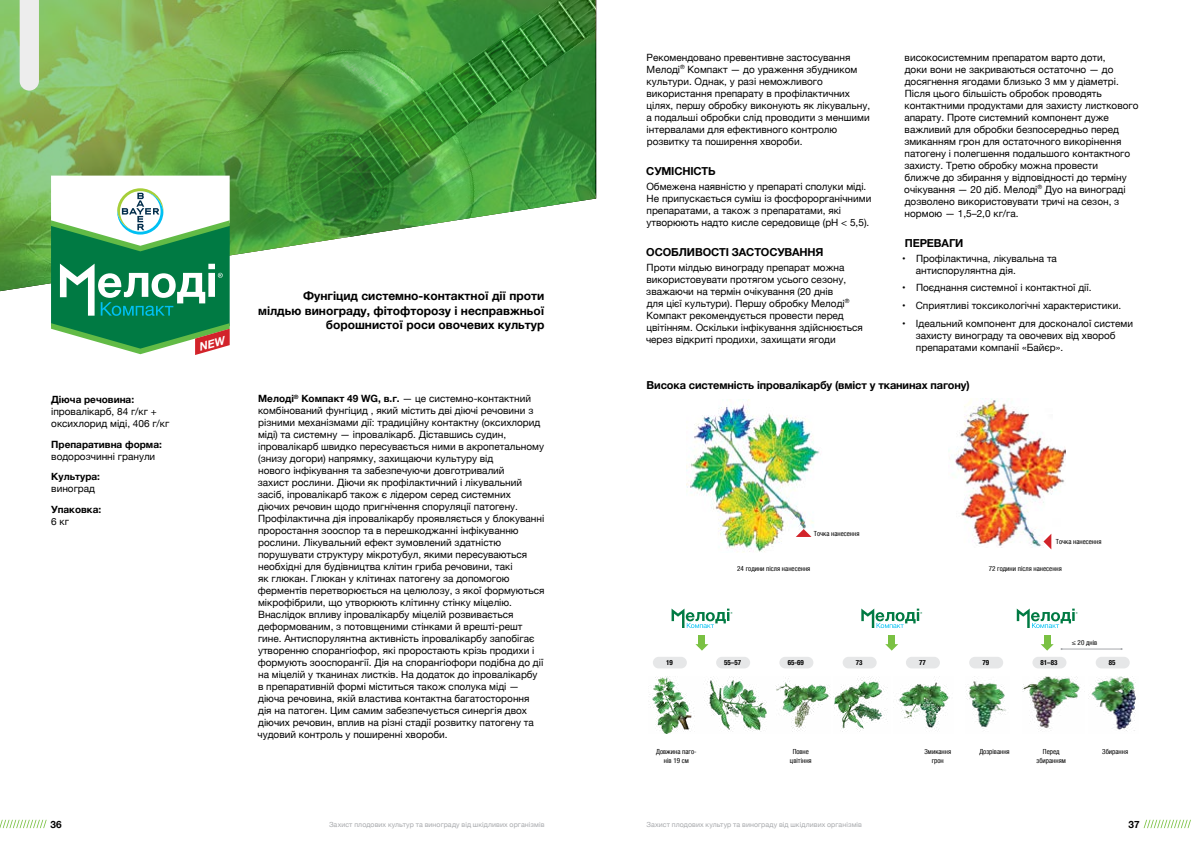
<style>
.page{position:relative;width:1191px;height:842px;background:#fff}
.page>*{position:absolute;margin:0;border:0;box-sizing:border-box;transform-origin:0 0}
.t1{font:700 12px/14.4px "Helvetica Neue";color:#000;text-align:right}
.t2{font:700 11px "Helvetica Neue";letter-spacing:-.01em;color:#000}
.t3{font:10px/12px "Helvetica Neue";color:#000}
.t4{font:700 10px "Helvetica Neue";color:#000}
.t5{font:condensed 7px/8.4px "Helvetica Neue LTCYR";color:#000;text-align:center}
.t6{font:7px "Helvetica Neue";letter-spacing:.01em;color:#a7a9ac}
.t7{font:700 condensed 7px "Helvetica Neue LTCYR";color:#000}
.s1{font-weight:700}
</style>
<div class="page">
<svg style="left:0;top:820px;width:47px;height:8px"></svg>
<svg style="left:1143px;top:820px;width:48px;height:8px"></svg>
<img style="left:0;top:0;width:596px;height:288px">
<img style="left:686px;top:400px;width:134px;height:152px">
<img style="left:948px;top:398px;width:117px;height:149px">
<svg style="left:795px;top:529px;width:16px;height:8px"></svg>
<svg style="left:1043px;top:534px;width:8px;height:15px"></svg>
<img style="left:649px;top:676px;width:182px;height:58px">
<img style="left:896px;top:676px;width:54px;height:54px">
<img style="left:966px;top:676px;width:40px;height:53px">
<img style="left:1022px;top:676px;width:63px;height:55px">
<div style="left:653px;top:657px;width:34px;height:11px;background:#e6e7e8;border-radius:6px"></div>
<div style="left:716px;top:657px;width:34px;height:11px;background:#e6e7e8;border-radius:6px"></div>
<div style="left:779px;top:657px;width:34px;height:11px;background:#e6e7e8;border-radius:6px"></div>
<div style="left:842px;top:657px;width:34px;height:11px;background:#e6e7e8;border-radius:6px"></div>
<div style="left:906px;top:657px;width:34px;height:11px;background:#e6e7e8;border-radius:6px"></div>
<div style="left:969px;top:657px;width:34px;height:11px;background:#e6e7e8;border-radius:6px"></div>
<div style="left:1032px;top:657px;width:34px;height:11px;background:#e6e7e8;border-radius:6px"></div>
<div style="left:1095px;top:657px;width:34px;height:11px;background:#e6e7e8;border-radius:6px"></div>
<img style="left:1088px;top:676px;width:48px;height:55px">
<img style="left:833px;top:676px;width:55px;height:56px">
<hr style="left:1061px;top:649px;width:60px;height:1px;background:#a7a9ac">
<svg style="left:671px;top:608px;width:61px;height:20px"></svg>
<svg style="left:861px;top:608px;width:61px;height:20px"></svg>
<svg style="left:1016px;top:608px;width:61px;height:20px"></svg>
<div style="left:698px;top:635px;width:7px;height:12px;background:#7ac143"></div>
<svg style="left:695px;top:644px;width:13px;height:7px"></svg>
<div style="left:888px;top:635px;width:7px;height:12px;background:#7ac143"></div>
<svg style="left:885px;top:644px;width:13px;height:7px"></svg>
<div style="left:1044px;top:635px;width:6px;height:12px;background:#7ac143"></div>
<svg style="left:1040px;top:644px;width:13px;height:7px"></svg>
<div style="left:20px;top:0;width:19px;height:91px;background:#ededed"></div>
<svg style="left:51px;top:176px;width:179px;height:179px"></svg>
<p class="t4" style="left:51px;top:392px;width:84px">Діюча речовина:</p>
<p class="t3" style="left:51px;top:406px;width:120px">іпровалікарб, 84 г/кг + оксихлорид міді, 406 г/кг</p>
<p class="t4" style="left:51px;top:436px;width:112px">Препаративна форма:</p>
<p class="t3" style="left:51px;top:451px;width:106px">водорозчинні гранули</p>
<p class="t4" style="left:51px;top:469px;width:50px">Культура:</p>
<p class="t3" style="left:51px;top:483px;width:45px">виноград</p>
<p class="t4" style="left:51px;top:501px;width:51px">Упаковка:</p>
<p class="t3" style="left:51px;top:516px;width:19px">6 кг</p>
<p class="t1" style="left:258px;top:289px;width:288px">Фунгіцид системно-контактної дії проти мілдью винограду, фітофторозу і несправжньої борошнистої роси овочевих культур</p>
<p class="t3" style="left:257px;top:393px;width:288px"><span class="s1">Мелоді</span><sup>®</sup> <span class="s1">Компакт 49 WG, в.г.</span> — це системно-контактний комбінований фунгіцид , який містить дві діючі речовини з різними механізмами дії: традиційну контактну (оксихлорид міді) та системну — іпровалікарб. Діставшись судин, іпровалікарб швидко пересувається ними в акропетальному (знизу догори) напрямку, захищаючи культуру від<br>нового інфікування та забезпечуючи довготривалий<br>захист рослини. Діючи як профілактичний і лікувальний засіб, іпровалікарб також є лідером серед системних діючих речовин щодо пригнічення споруляції патогену.<br>Профілактична дія іпровалікарбу проявляється у блокуванні проростання зооспор та в перешкоджанні інфікуванню рослини. Лікувальний ефект зумовлений здатністю порушувати структуру мікротубул, якими пересуваються необхідні для будівництва клітин гриба речовини, такі<br>як глюкан. Глюкан у клітинах патогену за допомогою ферментів перетворюється на целюлозу, з якої формуються мікрофібрили, що утворюють клітинну стінку міцелію.<br>Внаслідок впливу іпровалікарбу міцелій розвивається деформованим, з потовщеними стінками й врешті-решт гине. Антиспорулянтна активність іпровалікарбу запобігає утворенню спорангіофор, які проростають крізь продихи і формують зооспорангії. Дія на спорангіофори подібна до дії на міцелій у тканинах листків. На додаток до іпровалікарбу в препаративній формі міститься також сполука міді — діюча речовина, якій властива контактна багатостороння дія на патоген. Цим самим забезпечується синергія двох діючих речовин, вплив на різні стадії розвитку патогену та чудовий контроль у поширенні хвороби.</p>
<p class="t3" style="left:646px;top:52px;width:225px">Рекомендовано превентивне застосування Мелоді<sup>®</sup> Компакт — до ураження збудником культури. Однак, у разі неможливого використання препарату в профілактичних цілях, першу обробку виконують як лікувальну, а подальші обробки слід проводити з меншими інтервалами для ефективного контролю розвитку та поширення хвороби.</p>
<p class="t2" style="left:646px;top:162px;width:71px">СУМІСНІСТЬ</p>
<p class="t3" style="left:646px;top:181px;width:227px">Обмежена наявністю у препараті сполуки міді.<br>Не припускається суміш із фосфорорганічними препаратами, а також з препаратами, які утворюють надто кисле середовище (рН &lt; 5,5).</p>
<p class="t2" style="left:646px;top:243px;width:179px">ОСОБЛИВОСТІ ЗАСТОСУВАННЯ</p>
<p class="t3" style="left:646px;top:262px;width:218px">Проти мілдью винограду препарат можна використовувати протягом усього сезону, зважаючи на термін очікування (20 днів<br>для цієї культури). Першу обробку Мелоді<sup>® </sup>Компакт рекомендується провести перед цвітінням. Оскільки інфікування здійснюється через відкриті продихи, захищати ягоди</p>
<p class="t3" style="left:904px;top:52px;width:236px">високосистемним препаратом варто доти,<br>доки вони не закриваються остаточно — до досягнення ягодами близько 3 мм у діаметрі.<br>Після цього більшість обробок проводять контактними продуктами для захисту листкового апарату. Проте системний компонент дуже важливий для обробки безпосередньо перед змиканням грон для остаточного викорінення патогену і полегшення подальшого контактного захисту. Третю обробку можна провести<br>ближче до збирання у відповідності до терміну очікування — 20 діб. Мелоді<sup>®</sup> Дуо на винограді дозволено використовувати тричі на сезон, з нормою — 1,5–2,0 кг/га.</p>
<p class="t2" style="left:904px;top:234px;width:60px">ПЕРЕВАГИ</p>
<p class="t3" style="left:915px;top:253px;width:143px;text-indent:-14px">• Профілактична, лікувальна та антиспорулянтна дія.</p>
<p class="t3" style="left:902px;top:282px;width:191px">• Поєднання системної і контактної дії.</p>
<p class="t3" style="left:902px;top:300px;width:220px">• Сприятливі токсикологічні характеристики.</p>
<p class="t3" style="left:915px;top:318px;width:219px;text-indent:-13px">• Ідеальний компонент для досконалої системи захисту винограду та овочевих від хвороб препаратами компанії «Байєр».</p>
<p class="t2" style="left:646px;top:377px;width:325px">Висока системність іпровалікарбу (вміст у тканинах пагону)</p>
<p class="t5" style="left:814px;top:529px;width:47px">Точка нанесення</p>
<p class="t5" style="left:1055px;top:537px;width:47px">Точка нанесення</p>
<p class="t5" style="left:737px;top:564px;width:75px">24 години після нанесення</p>
<p class="t5" style="left:989px;top:564px;width:75px">72 години після нанесення</p>
<p class="t5" style="left:1071px;top:638px;width:27px">≤ 20 днів</p>
<p class="t7" style="left:666px;top:659px;width:8px">19</p>
<p class="t7" style="left:724px;top:659px;width:18px">55–57</p>
<p class="t7" style="left:788px;top:659px;width:18px">65-69</p>
<p class="t7" style="left:855px;top:659px;width:8px">73</p>
<p class="t7" style="left:919px;top:659px;width:8px">77</p>
<p class="t7" style="left:982px;top:659px;width:8px">79</p>
<p class="t7" style="left:1040px;top:659px;width:18px">81–83</p>
<p class="t7" style="left:1108px;top:659px;width:8px">85</p>
<p class="t5" style="left:656px;top:747px;width:42px">Довжина паго&shy;нів 19 см</p>
<p class="t5" style="left:790px;top:747px;width:23px">Повне цвітіння</p>
<p class="t5" style="left:924px;top:747px;width:28px">Змикання грон</p>
<p class="t5" style="left:979px;top:747px;width:32px">Дозрівання</p>
<p class="t5" style="left:1036px;top:747px;width:31px">Перед збиранням</p>
<p class="t5" style="left:1102px;top:747px;width:27px">Збирання</p>
<p class="t4" style="left:51px;top:817px;width:13px">36</p>
<p class="t4" style="left:1128px;top:817px;width:13px">37</p>
<p class="t6" style="left:329px;top:820px;width:217px">Захист плодових культур та винограду від шкідливих організмів</p>
<p class="t6" style="left:646px;top:820px;width:217px">Захист плодових культур та винограду від шкідливих організмів</p>
</div>
